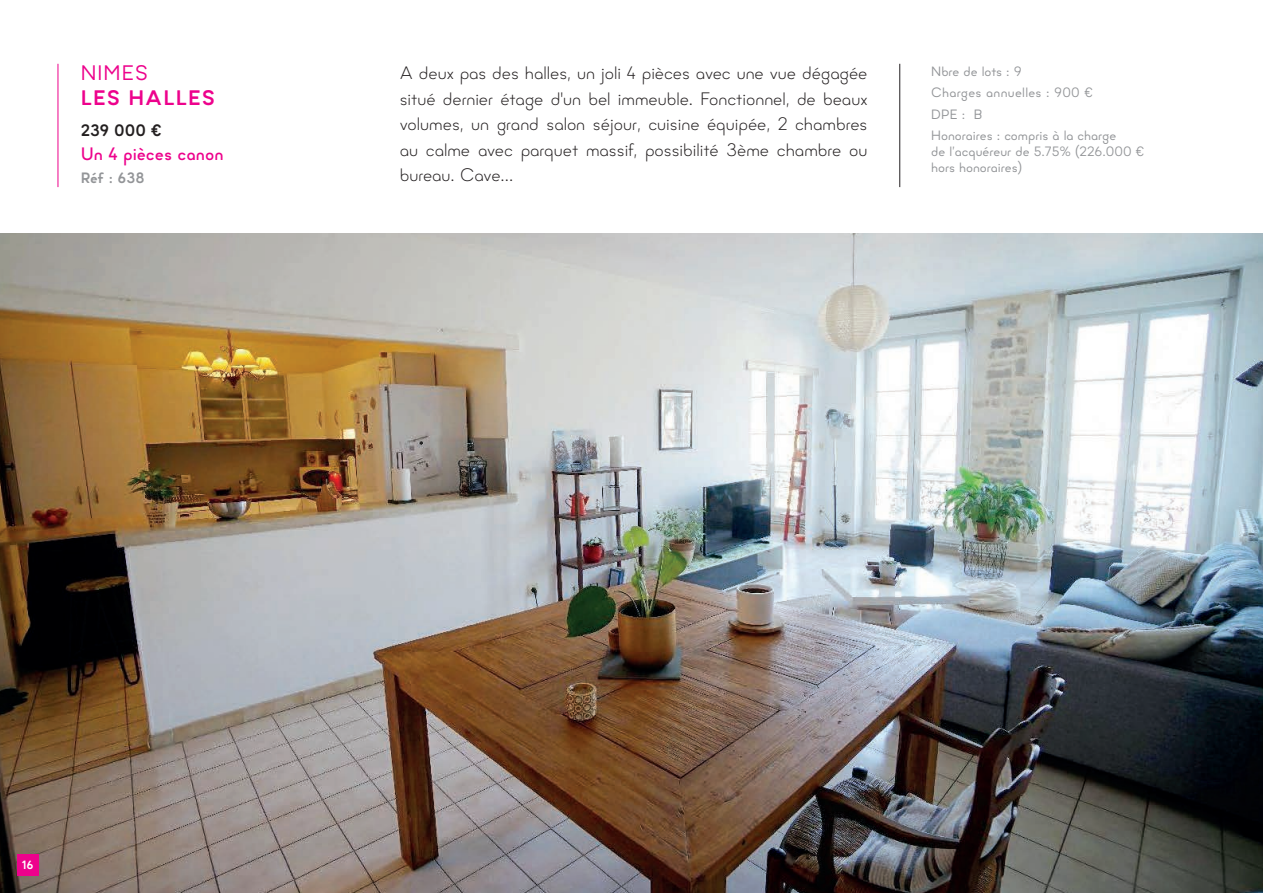
<style>
.page{position:relative;width:1263px;height:893px;background:#fff}
.page>*{position:absolute;margin:0;border:0;box-sizing:border-box;transform-origin:0 0}
.Ville_Rose{font:700 21px "Minimo";letter-spacing:.05em;color:#ed028c}
.Ville_Rose-2{font:21px "Minimo";letter-spacing:.05em;color:#ed028c}
.Annonce{font:300 18px/25.5px "Minimo";color:#231f20;text-align:justify}
.Titre{font:500 18px "Minimo";color:#ed028c}
.Prix{font:700 16.5px "Minimo";color:#231f20}
.Réf{font:700 15px "Minimo";color:#939598}
.Honoraires{font:13.5px "Minimo";color:#939598}
.Charge{font:13.5px "Minimo";letter-spacing:.02em;color:#939598}
.Nbre_de_lots{font:13.5px "Minimo";color:#939598}
.DPE{font:13.5px "Minimo";color:#939598}
.t1{font:700 12px "Minimo";color:#fff}
</style>
<div class="page">
<img style="left:0;top:234px;width:1263px;height:659px">
<div style="left:17px;top:855px;width:21px;height:21px;background:#ed028c"></div>
<hr style="left:58px;top:64px;width:1px;height:123px;background:#ed028c">
<hr style="left:899px;top:64px;width:1px;height:123px;background:#231f20">
<p class="Ville_Rose-2" style="left:81px;top:58px;width:69px">NIMES</p>
<p class="Ville_Rose" style="left:81px;top:83px;width:136px">LES HALLES</p>
<p class="Prix" style="left:81px;top:119px;width:83px">239 000 €</p>
<p class="Titre" style="left:81px;top:142px;width:144px">Un 4 pièces canon</p>
<p class="Annonce" style="left:400px;top:60px;width:469px">A deux pas des halles, un joli 4 pièces avec une vue dégagée situé dernier étage d'un bel immeuble. Fonctionnel, de beaux volumes, un grand salon séjour, cuisine équipée, 2 chambres au calme avec parquet massif, possibilité 3ème chambre ou</p>
<p class="Réf" style="left:81px;top:168px;width:65px">Réf : 638</p>
<p class="Annonce" style="left:400px;top:162px;width:115px">bureau. Cave...</p>
<p class="Nbre_de_lots" style="left:931px;top:62px;width:92px">Nbre de lots : 9</p>
<p class="Charge" style="left:931px;top:84px;width:163px">Charges annuelles : 900 €</p>
<p class="DPE" style="left:974px;top:105px;width:10px">B</p>
<p class="Honoraires" style="left:931px;top:126px;width:187px">Honoraires : compris à la charge</p>
<p class="Honoraires" style="left:931px;top:142px;width:215px">de l’acquéreur de 5.75% (226.000 €</p>
<p class="Honoraires" style="left:931px;top:159px;width:92px">hors honoraires)</p>
<p class="Honoraires" style="left:931px;top:105px;width:35px">DPE :</p>
<p class="t1" style="left:22px;top:856px;width:13px">16</p>
</div>
